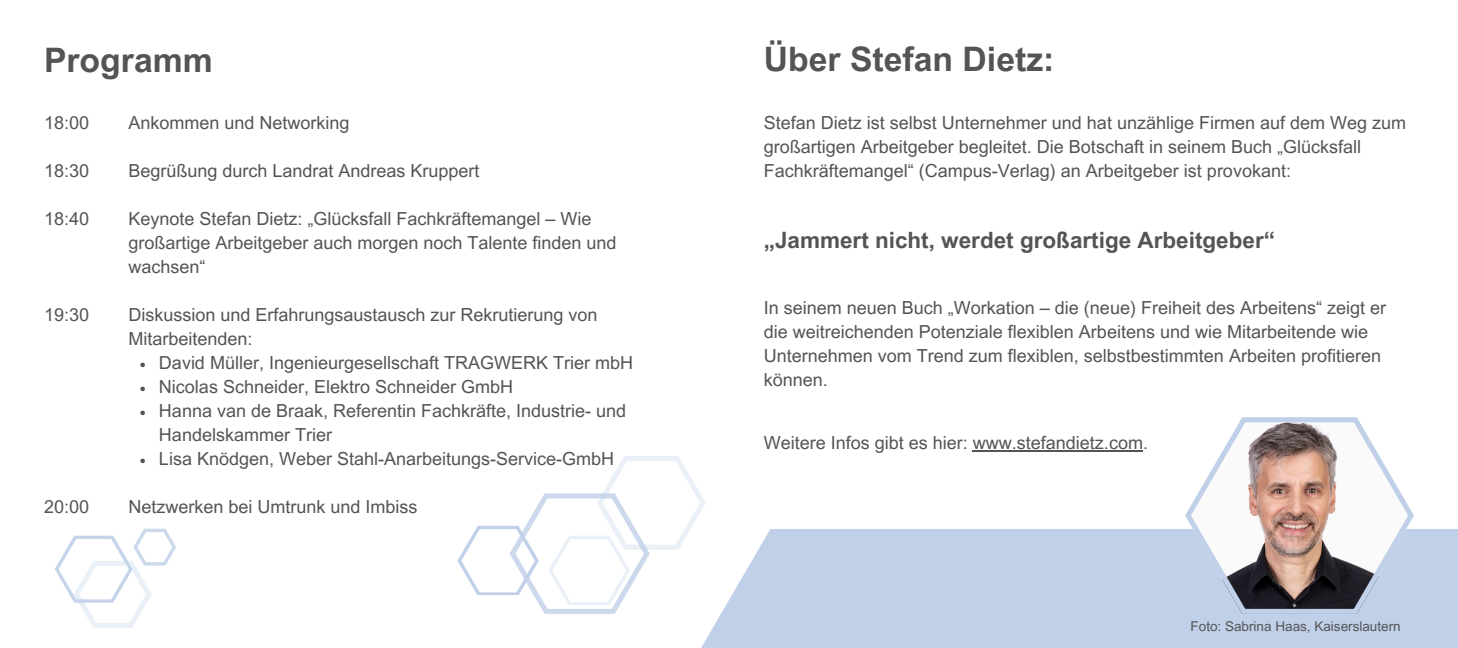
<style>
.page{position:relative;width:1458px;height:648px;background:#fff}
.page>*{position:absolute;margin:0;border:0;box-sizing:border-box;transform-origin:0 0}
.t1{font:700 33.75px "Arial MT Pro";color:#545454}
.t2{font:700 22.5px "Arial MT Pro";color:#545454}
.t3{font:18px/24.1px "Arial MT Pro";color:#545454}
.t4{font:13.5px "Arial MT Pro";color:#545454}
</style>
<div class="page">
<svg style="left:544px;top:529px;width:914px;height:119px;background:#c7d5ea"></svg>
<svg style="left:1185px;top:417px;width:229px;height:197px"></svg>
<hr style="left:973px;top:450px;width:170px;height:2px;background:#545454">
<svg style="left:140px;top:363px;width:5px;height:4px"></svg>
<svg style="left:140px;top:387px;width:5px;height:4px"></svg>
<svg style="left:140px;top:411px;width:5px;height:4px"></svg>
<svg style="left:140px;top:459px;width:5px;height:4px"></svg>
<svg style="left:457px;top:456px;width:249px;height:157px"></svg>
<svg style="left:55px;top:529px;width:121px;height:99px"></svg>
<h3 class="t1" style="left:44px;top:47px;width:170px">Programm</h3>
<h3 class="t3" style="left:44px;top:113px;width:47px">18:00</h3>
<h3 class="t3" style="left:44px;top:161px;width:47px">18:30</h3>
<h3 class="t3" style="left:44px;top:209px;width:47px">18:40</h3>
<p class="t3" style="left:128px;top:113px;width:223px">Ankommen und Networking</p>
<p class="t3" style="left:128px;top:161px;width:353px">Begrüßung durch Landrat Andreas Kruppert</p>
<p class="t3" style="left:128px;top:209px;width:490px">Keynote Stefan Dietz: „Glücksfall Fachkräftemangel – Wie großartige Arbeitgeber auch morgen noch Talente finden und wachsen“</p>
<h3 class="t3" style="left:128px;top:305px;width:471px">Diskussion und Erfahrungsaustausch zur Rekrutierung von<br>Mitarbeitenden:</h3>
<h3 class="t3" style="left:159px;top:353px;width:476px">David Müller, Ingenieurgesellschaft TRAGWERK Trier mbH</h3>
<p class="t3" style="left:159px;top:377px;width:356px">Nicolas Schneider, Elektro Schneider GmbH</p>
<h3 class="t3" style="left:159px;top:401px;width:469px">Hanna van de Braak, Referentin Fachkräfte, Industrie- und<br>Handelskammer Trier</h3>
<p class="t3" style="left:159px;top:449px;width:457px">Lisa Knödgen, Weber Stahl-Anarbeitungs-Service-GmbH</p>
<h3 class="t3" style="left:128px;top:497px;width:291px">Netzwerken bei Umtrunk und Imbiss</h3>
<h3 class="t3" style="left:44px;top:305px;width:47px">19:30</h3>
<p class="t3" style="left:44px;top:497px;width:47px">20:00</p>
<h1 class="t1" style="left:764px;top:47px;width:292px">Über Stefan Dietz:</h1>
<h3 class="t3" style="left:764px;top:113px;width:644px">Stefan Dietz ist selbst Unternehmer und hat unzählige Firmen auf dem Weg zum großartigen Arbeitgeber begleitet. Die Botschaft in seinem Buch „Glücksfall<br>Fachkräftemangel“ (Campus-Verlag) an Arbeitgeber ist provokant:</h3>
<h3 class="t2" style="left:764px;top:232px;width:513px">„Jammert nicht, werdet großartige Arbeitgeber“</h3>
<h3 class="t3" style="left:764px;top:298px;width:624px">In seinem neuen Buch „Workation – die (neue) Freiheit des Arbeitens“ zeigt er die weitreichenden Potenziale flexiblen Arbeitens und wie Mitarbeitende wie Unternehmen vom Trend zum flexiblen, selbstbestimmten Arbeiten profitieren können.</h3>
<h3 class="t3" style="left:764px;top:433px;width:386px">Weitere Infos gibt es hier: www.stefandietz.com.</h3>
<p class="t4" style="left:1191px;top:621px;width:212px">Foto: Sabrina Haas, Kaiserslautern</p>
</div>
